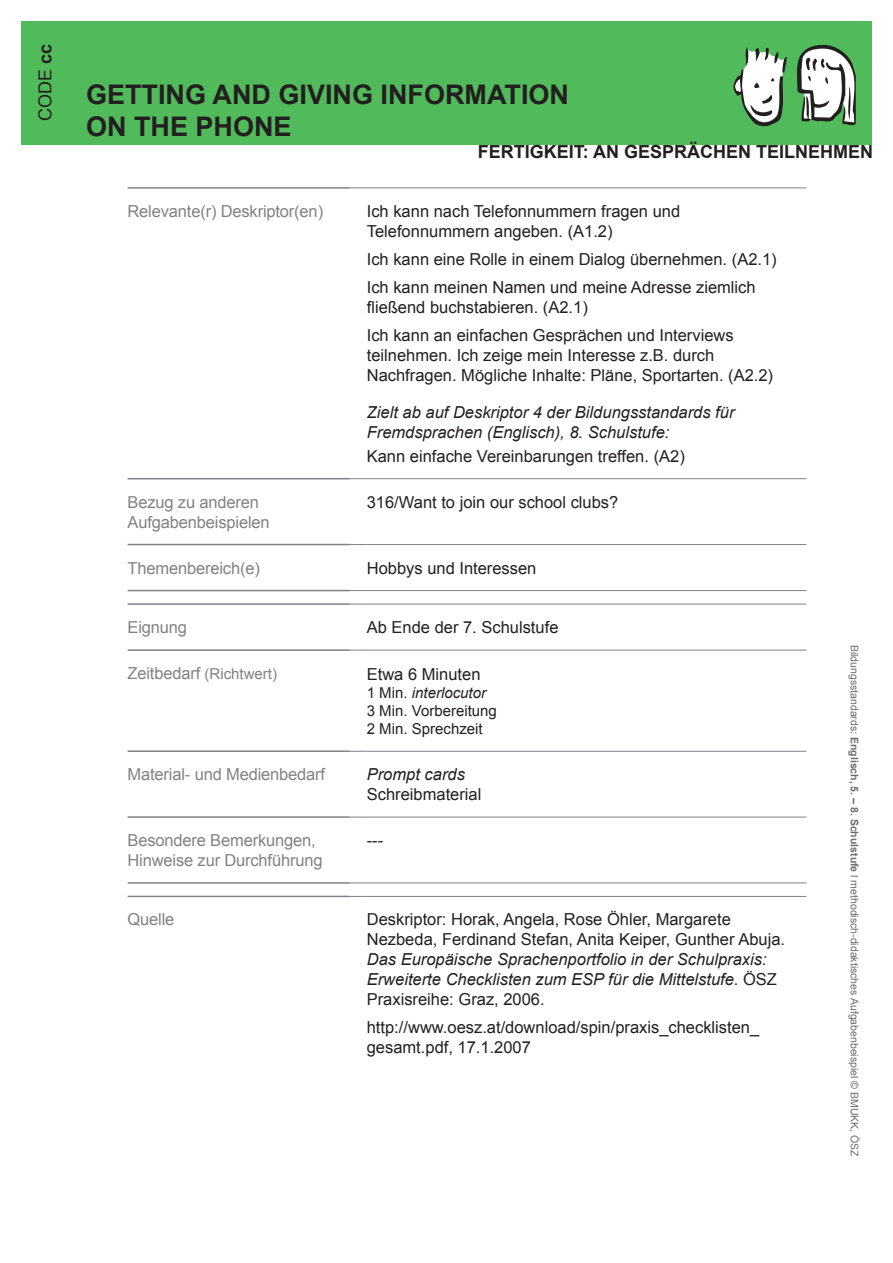
<style>
.page{position:relative;width:893px;height:1263px;background:#fff}
.page>*{position:absolute;margin:0;border:0;box-sizing:border-box;transform-origin:0 0}
.t1{font:700 27px/32.4px "Arial";color:#231f20}
.t2{font:700 18px "Arial";color:#231f20}
.t3{font:18px "Arial";color:#231f20}
.t4{font:16.5px/19.8px "Arial";color:#231f20}
.t5{font:italic 16.5px/19.8px "Arial";color:#231f20}
.t6{font:16.5px/19.8px "Arial";letter-spacing:-.01em;color:#808285}
.t7{font:15px/18px "Arial";color:#231f20}
.t8{font:15px "Arial";color:#808285}
.t9{font:10.5px "Arial";color:#6c6d70}
.s1{font-weight:700}
.s2{font-size:16.5px}
.s3{font-style:italic}
.s4{font-style:normal}
</style>
<div class="page">
<div style="left:21px;top:21px;width:851px;height:124px;background:#51ba5b"></div>
<hr style="left:128px;top:187px;width:222px;height:2px;background:#808285">
<hr style="left:128px;top:478px;width:222px;height:1px;background:#808285">
<hr style="left:128px;top:544px;width:222px;height:1px;background:#808285">
<hr style="left:128px;top:590px;width:222px;height:1px;background:#808285">
<hr style="left:128px;top:603px;width:222px;height:2px;background:#808285">
<hr style="left:128px;top:649px;width:222px;height:2px;background:#808285">
<hr style="left:128px;top:750px;width:222px;height:2px;background:#808285">
<hr style="left:128px;top:816px;width:222px;height:2px;background:#808285">
<hr style="left:128px;top:882px;width:222px;height:2px;background:#808285">
<hr style="left:128px;top:896px;width:222px;height:1px;background:#808285">
<svg style="left:350px;top:188px;width:17px;height:1px"></svg>
<hr style="left:367px;top:188px;width:439px;height:1px;background:#808285">
<svg style="left:350px;top:478px;width:17px;height:1px"></svg>
<hr style="left:367px;top:478px;width:439px;height:1px;background:#808285">
<svg style="left:350px;top:544px;width:17px;height:1px"></svg>
<hr style="left:367px;top:544px;width:439px;height:1px;background:#808285">
<svg style="left:350px;top:590px;width:17px;height:1px"></svg>
<hr style="left:367px;top:590px;width:439px;height:1px;background:#808285">
<svg style="left:350px;top:604px;width:17px;height:1px"></svg>
<hr style="left:367px;top:604px;width:439px;height:1px;background:#808285">
<svg style="left:350px;top:650px;width:17px;height:1px"></svg>
<hr style="left:367px;top:650px;width:439px;height:1px;background:#808285">
<svg style="left:350px;top:751px;width:17px;height:1px"></svg>
<hr style="left:367px;top:751px;width:439px;height:1px;background:#808285">
<svg style="left:350px;top:817px;width:17px;height:1px"></svg>
<hr style="left:367px;top:817px;width:439px;height:1px;background:#808285">
<svg style="left:350px;top:883px;width:17px;height:1px"></svg>
<hr style="left:367px;top:883px;width:439px;height:1px;background:#808285">
<svg style="left:350px;top:896px;width:17px;height:1px"></svg>
<hr style="left:367px;top:896px;width:439px;height:1px;background:#808285">
<svg style="left:797px;top:45px;width:59px;height:80px"></svg>
<svg style="left:733px;top:47px;width:54px;height:79px"></svg>
<p class="t3" style="left:33px;top:121px;width:79px;rotate:-90deg">CODE <span class="s1">cc</span></p>
<h1 class="t1" style="left:86px;top:79px;width:484px">GETTING AND GIVING INFORMATION<br>ON THE PHONE</h1>
<p class="t2" style="left:478px;top:139px;width:397px">FERTIGKEIT: AN GESPRÄCHEN TEILNEHMEN</p>
<p class="t6" style="left:128px;top:201px;width:197px">Relevante(r) Deskriptor(en)</p>
<p class="t4" style="left:367px;top:201px;width:315px">Ich kann nach Telefonnummern fragen und<br>Telefonnummern angeben. (A1.2)</p>
<p class="t4" style="left:367px;top:245px;width:411px;line-height:28.3px">Ich kann eine Rolle in einem Dialog übernehmen. (A2.1)<br>Ich kann meinen Namen und meine Adresse ziemlich</p>
<p class="t4" style="left:367px;top:293px;width:368px;line-height:28.3px">fließend buchstabieren. (A2.1)<br>Ich kann an einfachen Gesprächen und Interviews</p>
<p class="t4" style="left:367px;top:346px;width:408px">teilnehmen. Ich zeige mein Interesse z.B. durch<br>Nachfragen. Mögliche Inhalte: Pläne, Sportarten. (A2.2)</p>
<p class="t5" style="left:367px;top:402px;width:369px">Zielt ab auf Deskriptor 4 der Bildungsstandards für<br>Fremdsprachen (Englisch), 8. Schulstufe:</p>
<p class="t4" style="left:367px;top:446px;width:320px">Kann einfache Vereinbarungen treffen. (A2)</p>
<p class="t6" style="left:128px;top:492px;width:144px">Bezug zu anderen<br>Aufgabenbeispielen</p>
<p class="t4" style="left:367px;top:492px;width:253px">316/Want to join our school clubs?</p>
<p class="t6" style="left:128px;top:558px;width:134px">Themenbereich(e)</p>
<p class="t4" style="left:367px;top:558px;width:171px">Hobbys und Interessen</p>
<p class="t6" style="left:128px;top:618px;width:61px">Eignung</p>
<p class="t4" style="left:367px;top:618px;width:193px">Ab Ende der 7. Schulstufe</p>
<p class="t8" style="left:128px;top:664px;width:151px"><span class="s2">Zeitbedarf</span> (Richtwert)</p>
<p class="t4" style="left:367px;top:665px;width:115px">Etwa 6 Minuten</p>
<p class="t7" style="left:367px;top:684px;width:132px">1 Min. <span class="s3">interlocutor<br></span>3 Min. Vorbereitung<br>2 Min. Sprechzeit</p>
<p class="t6" style="left:128px;top:765px;width:199px">Material- und Medienbedarf</p>
<p class="t5" style="left:367px;top:765px;width:100px">Prompt cards</p>
<p class="t4" style="left:367px;top:784px;width:116px">Schreibmaterial</p>
<p class="t6" style="left:128px;top:830px;width:197px">Besondere Bemerkungen,<br>Hinweise zur Durchführung</p>
<p class="t4" style="left:367px;top:830px;width:18px">---</p>
<p class="t6" style="left:128px;top:910px;width:48px">Quelle</p>
<p class="t4" style="left:367px;top:910px;width:420px">Deskriptor: Horak, Angela, Rose Öhler, Margarete<br>Nezbeda, Ferdinand Stefan, Anita Keiper, Gunther Abuja.</p>
<p class="t5" style="left:367px;top:949px;width:412px">Das Europäische Sprachenportfolio in der Schulpraxis:<br>Erweiterte Checklisten zum ESP für die Mittelstufe<span class="s4">. ÖSZ<br>Praxisreihe: Graz, 2006.</span></p>
<p class="t4" style="left:367px;top:1017px;width:394px">http://www.oesz.at/download/spin/praxis_checklisten_ gesamt.pdf, 17.1.2007</p>
<p class="t9" style="left:861px;top:645px;width:513px;rotate:90deg">Bildungsstandards: <span class="s1">Englisch, 5. – 8. Schulstufe</span> l methodisch-didaktisches Aufgabenbeispiel © BMUKK, ÖSZ</p>
</div>
